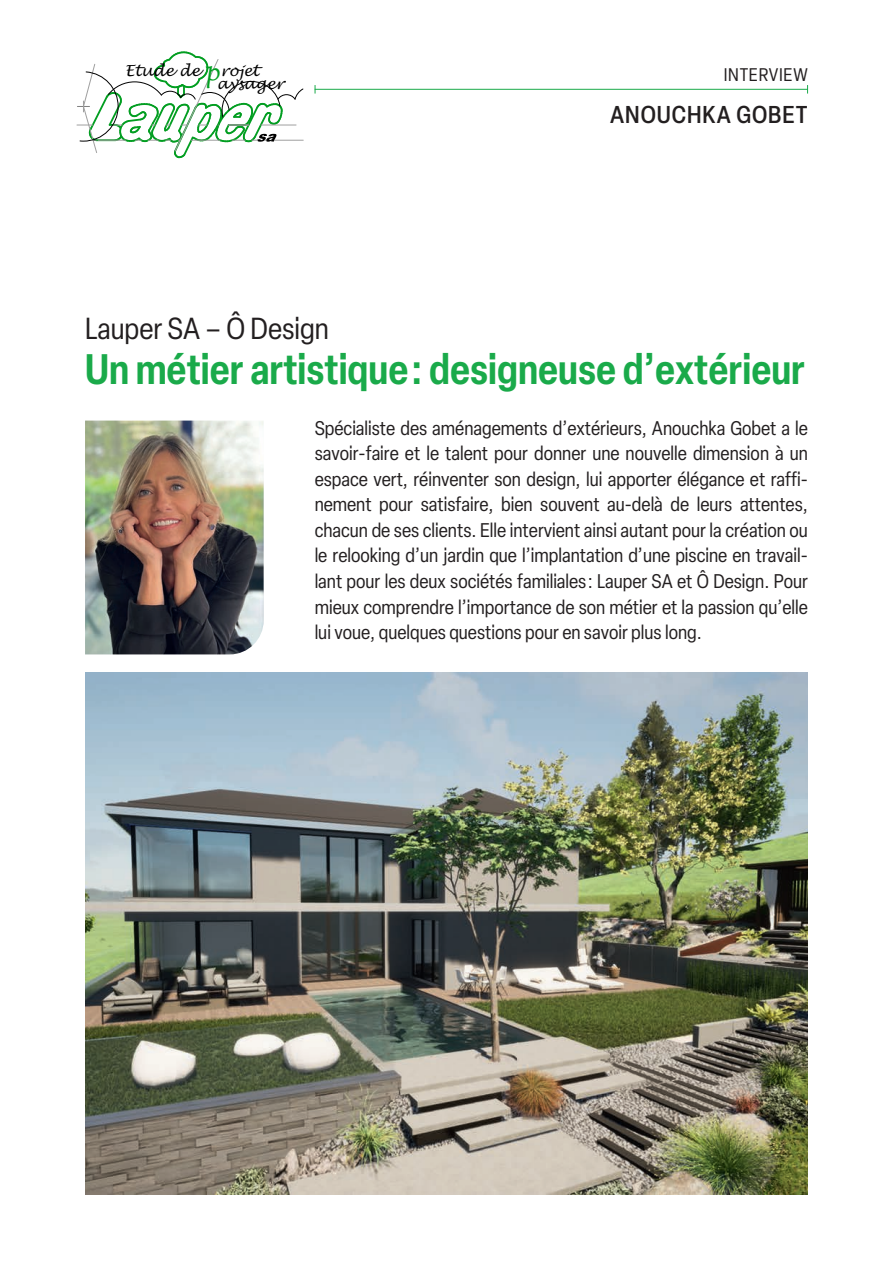
<style>
.page{position:relative;width:893px;height:1263px;background:#fff}
.page>*{position:absolute;margin:0;border:0;box-sizing:border-box;transform-origin:0 0}
.t1{font:600 condensed 42px "Elza";color:#1aaa4a;scale:.96 1}
.t2{font:condensed 30px "Elza";color:#231f20}
.t3{font:500 condensed 24px "Elza";letter-spacing:.04em;color:#231f20}
.t4{font:condensed 19.5px/25.5px "Elza";color:#231f20;text-align:justify}
.t5{font:condensed 18px "Elza";letter-spacing:.04em;color:#231f20}
.t6{font:italic 15.15px "Lucida Handwriting";color:#000}
</style>
<div class="page">
<hr style="left:315px;top:89px;width:493px;height:1px;background:#1aaa4a">
<img style="left:85px;top:421px;width:179px;height:233px">
<img style="left:85px;top:673px;width:723px;height:522px">
<svg style="left:77px;top:51px;width:226px;height:107px"></svg>
<p class="t6" style="left:125px;top:63px;width:76px">Etude de</p>
<p class="t6" style="left:221px;top:63px;width:40px">rojet</p>
<p class="t6" style="left:217px;top:77px;width:69px">aysager</p>
<p class="t5" style="left:724px;top:63px;width:85px">INTERVIEW</p>
<p class="t3" style="left:610px;top:98px;width:199px">ANOUCHKA GOBET</p>
<p class="t2" style="left:85px;top:309px;width:245px">Lauper SA – Ô Design</p>
<p class="t1" style="left:85px;top:340px;width:752px">Un métier artistique : designeuse d’extérieur</p>
<p class="t4" style="left:315px;top:415px;width:495px">Spécialiste des aménagements d’extérieurs, Anouchka Gobet a le savoir-faire et le talent pour donner une nouvelle dimension à un espace vert, réinventer son design, lui apporter élégance et raffi&shy;nement pour satisfaire, bien souvent au-delà de leurs attentes, chacun de ses clients. Elle intervient ainsi autant pour la création ou le relooking d’un jardin que l’implantation d’une piscine en travail&shy;lant pour les deux sociétés familiales : Lauper SA et Ô Design. Pour mieux comprendre l’importance de son métier et la passion qu’elle lui voue, quelques questions pour en savoir plus long.</p>
</div>
